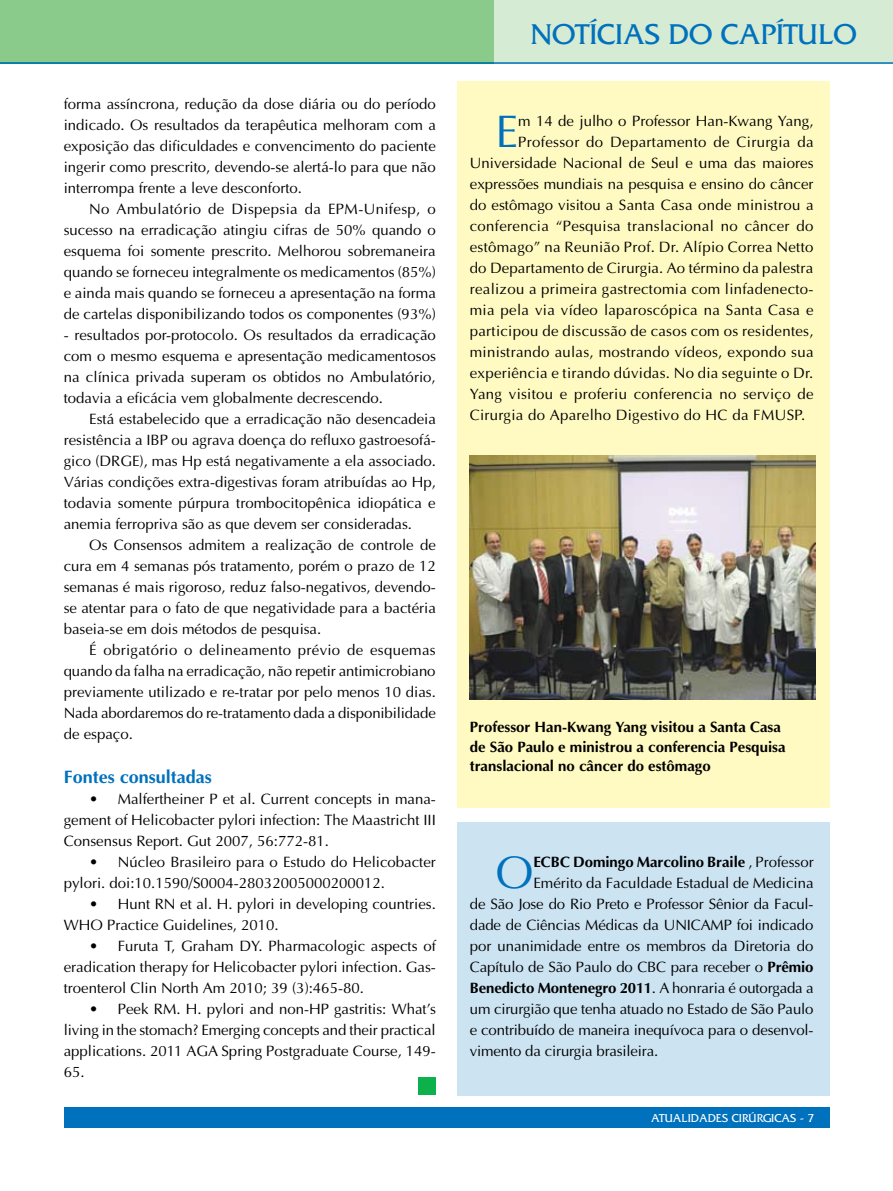
<style>
.page{position:relative;width:893px;height:1191px;background:#fff}
.page>*{position:absolute;margin:0;border:0;box-sizing:border-box;transform-origin:0 0}
.t1{font:45.75px "Ottawa";color:#0071bc}
.t2{font:30px "France";color:#0071bc}
.t3{font:700 18px "Ottawa";color:#0071bc}
.t4{font:15px/21px "Ottawa";color:#000;text-align:justify}
.t5{font:15px "Ottawa";letter-spacing:.02em;color:#000}
.t6{font:700 15px/19.5px "Ottawa";color:#000}
.t7{font:15px "Ottawa";letter-spacing:.025em;color:#000}
.t8{font:12px "France";color:#fff}
.s1{font-weight:400}
.s2{font-weight:700}
</style>
<div class="page">
<div style="left:0;top:0;width:495px;height:62px;background:#8aca8b"></div>
<div style="left:495px;top:0;width:398px;height:64px;background:#d6ebd4"></div>
<hr style="left:0;top:62px;width:893px;height:2px;background:#0071bc">
<div style="left:64px;top:1107px;width:765px;height:20px;background:#0071bc"></div>
<div style="left:457px;top:821px;width:372px;height:274px;background:#cce3f2"></div>
<div style="left:457px;top:81px;width:372px;height:727px;background:#fffac2"></div>
<img style="left:470px;top:455px;width:345px;height:244px">
<div style="left:418px;top:1077px;width:18px;height:18px;background:#0db14b"></div>
<p class="t4" style="left:64px;top:93px;width:374px">forma assíncrona, redução da dose diária ou do período indicado. Os resultados da terapêutica melhoram com a exposição das dificuldades e convencimento do paciente ingerir como prescrito, devendo-se alertá-lo para que não interrompa frente a leve desconforto.</p>
<p class="t4" style="left:64px;top:198px;width:374px;text-indent:26px">No Ambulatório de Dispepsia da EPM-Unifesp, o sucesso na erradicação atingiu cifras de 50% quando o esquema foi somente prescrito. Melhorou sobremaneira quando se forneceu integralmente os medicamentos (85%) e ainda mais quando se forneceu a apresentação na forma de cartelas disponibilizando todos os componentes (93%)</p>
<p class="t4" style="left:64px;top:324px;width:374px">- resultados por-protocolo. Os resultados da erradicação com o mesmo esquema e apresentação medicamentosos na clínica privada superam os obtidos no Ambulatório, todavia a eficácia vem globalmente decrescendo.</p>
<p class="t4" style="left:64px;top:408px;width:374px;text-indent:26px">Está estabelecido que a erradicação não desencadeia resistência a IBP ou agrava doença do refluxo gastroesofá&shy;gico (DRGE), mas Hp está negativamente a ela associado.<br>Várias condições extra-digestivas foram atribuídas ao Hp, todavia somente púrpura trombocitopênica idiopática e anemia ferropriva são as que devem ser consideradas.</p>
<p class="t4" style="left:64px;top:534px;width:374px;text-indent:26px">Os Consensos admitem a realização de controle de cura em 4 semanas pós tratamento, porém o prazo de 12 semanas é mais rigoroso, reduz falso-negativos, devendo&shy;se atentar para o fato de que negatividade para a bactéria baseia-se em dois métodos de pesquisa.</p>
<p class="t4" style="left:64px;top:639px;width:374px;text-indent:26px">É obrigatório o delineamento prévio de esquemas quando da falha na erradicação, não repetir antimicrobiano previamente utilizado e re-tratar por pelo menos 10 dias.<br>Nada abordaremos do re-tratamento dada a disponibilidade de espaço.</p>
<p class="t3" style="left:64px;top:765px;width:150px">Fontes consultadas</p>
<p class="t4" style="left:64px;top:788px;width:374px;text-indent:26px">• Malfertheiner P et al. Current concepts in mana&shy;gement of Helicobacter pylori infection: The Maastricht III Consensus Report. Gut 2007, 56:772-81.</p>
<p class="t4" style="left:64px;top:851px;width:374px;text-indent:26px">• Núcleo Brasileiro para o Estudo do Helicobacter pylori. doi:10.1590/S0004-28032005000200012.</p>
<p class="t4" style="left:64px;top:893px;width:374px;text-indent:26px">• Hunt RN et al. H. pylori in developing countries.<br>WHO Practice Guidelines, 2010.</p>
<p class="t4" style="left:64px;top:935px;width:374px;text-indent:26px">• Furuta T, Graham DY. Pharmacologic aspects of eradication therapy for Helicobacter pylori infection. Gas&shy;troenterol Clin North Am 2010; 39 (3):465-80.</p>
<p class="t4" style="left:64px;top:998px;width:374px;text-indent:25px">• Peek RM. H. pylori and non-HP gastritis: What’s living in the stomach? Emerging concepts and their practical applications. 2011 AGA Spring Postgraduate Course, 149- 65.</p>
<h2 class="t2" style="left:531px;top:18px;width:328px">NOTÍCIAS DO CAPÍTULO</h2>
<h1 class="t1" style="left:495px;top:105px;width:24px">E</h1>
<p class="t4" style="left:518px;top:111px;width:297px">m 14 de julho o Professor Han-Kwang Yang,</p>
<p class="t7" style="left:518px;top:133px;width:297px">Professor do Departamento de Cirurgia da</p>
<p class="t4" style="left:470px;top:153px;width:345px">Universidade Nacional de Seul e uma das maiores</p>
<p class="t4" style="left:470px;top:174px;width:345px">expressões mundiais na pesquisa e ensino do câncer</p>
<p class="t5" style="left:470px;top:196px;width:345px">do estômago visitou a Santa Casa onde ministrou a</p>
<p class="t5" style="left:470px;top:217px;width:345px">conferencia “Pesquisa translacional no câncer do</p>
<p class="t5" style="left:470px;top:238px;width:345px">estômago” na Reunião Prof. Dr. Alípio Correa Netto</p>
<p class="t4" style="left:470px;top:258px;width:345px">do Departamento de Cirurgia. Ao término da palestra</p>
<p class="t5" style="left:470px;top:280px;width:345px">realizou a primeira gastrectomia com linfadenecto-</p>
<p class="t5" style="left:470px;top:301px;width:345px">mia pela via vídeo laparoscópica na Santa Casa e</p>
<p class="t5" style="left:470px;top:322px;width:345px">participou de discussão de casos com os residentes,</p>
<p class="t5" style="left:470px;top:343px;width:345px">ministrando aulas, mostrando vídeos, expondo sua</p>
<p class="t5" style="left:470px;top:364px;width:345px">experiência e tirando dúvidas. No dia seguinte o Dr.</p>
<p class="t5" style="left:470px;top:385px;width:345px">Yang visitou e proferiu conferencia no serviço de</p>
<p class="t5" style="left:470px;top:406px;width:337px">Cirurgia do Aparelho Digestivo do HC da FMUSP.</p>
<p class="t6" style="left:470px;top:717px;width:317px">Professor Han-Kwang Yang visitou a Santa Casa de São Paulo e ministrou a conferencia Pesquisa translacional no câncer do estômago</p>
<h1 class="t1" style="left:495px;top:845px;width:40px">O</h1>
<p class="t6" style="left:533px;top:851px;width:282px">ECBC Domingo Marcolino Braile <span class="s1">, Professor</span></p>
<p class="t4" style="left:533px;top:872px;width:282px">Emérito da Faculdade Estadual de Medicina</p>
<p class="t4" style="left:470px;top:893px;width:345px">de São Jose do Rio Preto e Professor Sênior da Facul-</p>
<p class="t4" style="left:470px;top:914px;width:345px">dade de Ciências Médicas da UNICAMP foi indicado</p>
<p class="t4" style="left:470px;top:935px;width:345px">por unanimidade entre os membros da Diretoria do</p>
<p class="t4" style="left:470px;top:956px;width:345px">Capítulo de São Paulo do CBC para receber o <span class="s2">Prêmio</span></p>
<p class="t6" style="left:470px;top:977px;width:345px">Benedicto Montenegro 2011<span class="s1">. A honraria é outorgada a</span></p>
<p class="t4" style="left:470px;top:998px;width:345px">um cirurgião que tenha atuado no Estado de São Paulo</p>
<p class="t4" style="left:470px;top:1019px;width:345px">e contribuído de maneira inequívoca para o desenvol-</p>
<p class="t4" style="left:470px;top:1040px;width:190px">vimento da cirurgia brasileira.</p>
<p class="t8" style="left:651px;top:1111px;width:164px">ATUALIDADES CIRÚRGICAS - 7</p>
</div>
